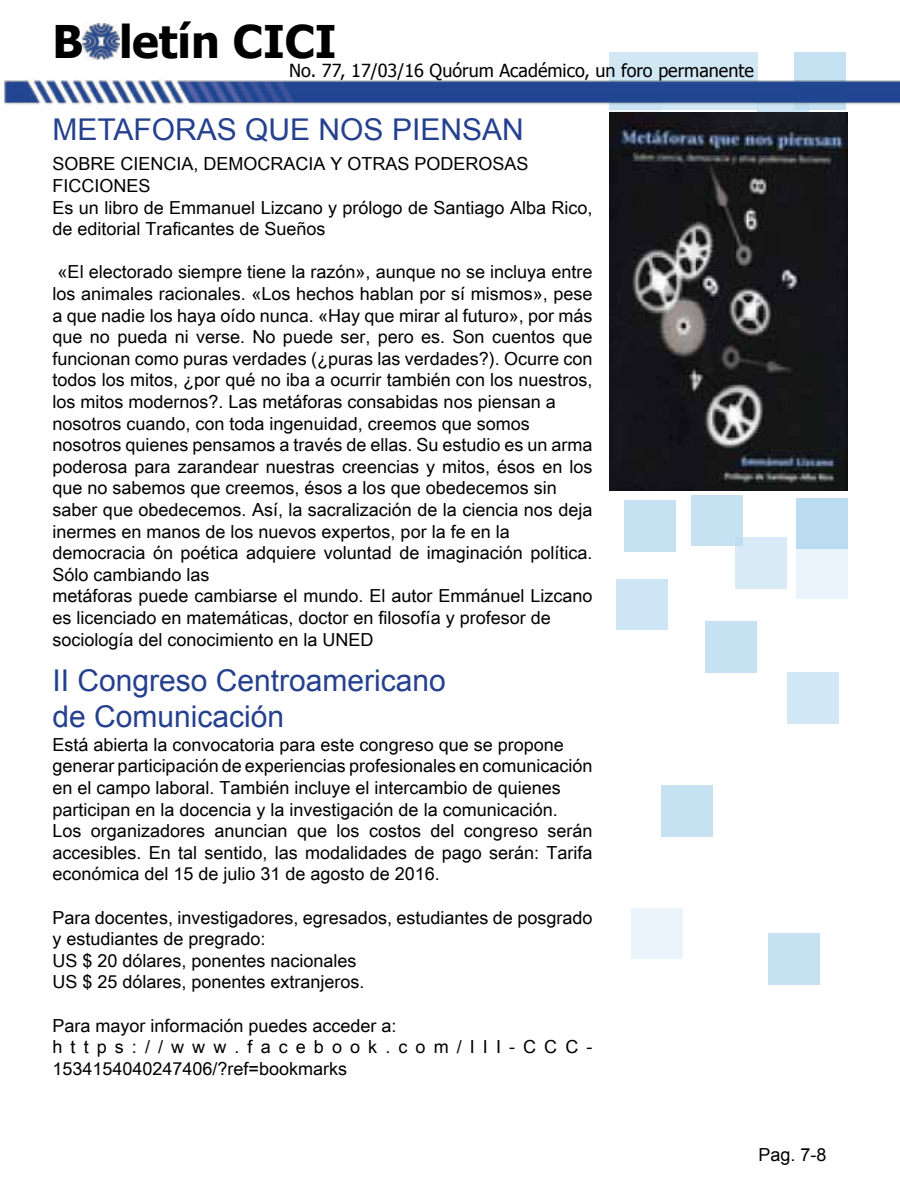
<style>
.page{position:relative;width:900px;height:1200px;background:#fff}
.page>*{position:absolute;margin:0;border:0;box-sizing:border-box;transform-origin:0 0}
.t1{font:700 45px "Tahoma";color:#000}
.t2{font:30px/36px "Arial";color:#25408f}
.t3{font:18px/21.6px "Arial Unicode MS";color:#000}
.t4{font:18px "Tahoma";color:#000}
.t5{font:18px "Arial";color:#000}
</style>
<div class="page">
<img style="left:83px;top:23px;width:36px;height:36px">
<div style="left:624px;top:500px;width:52px;height:51px;background:#c5e1f2"></div>
<div style="left:787px;top:672px;width:52px;height:52px;background:#d1e7f4"></div>
<div style="left:796px;top:549px;width:52px;height:50px;background:#ebf4fa"></div>
<div style="left:631px;top:908px;width:52px;height:50px;background:#ebf4fa"></div>
<div style="left:616px;top:579px;width:52px;height:51px;background:#cde5f4"></div>
<div style="left:796px;top:498px;width:52px;height:51px;background:#bbdcf0"></div>
<div style="left:735px;top:537px;width:52px;height:51px;background:#d8ebf6"></div>
<div style="left:705px;top:621px;width:52px;height:52px;background:#c5e1f2"></div>
<div style="left:661px;top:785px;width:52px;height:51px;background:#c5e1f2"></div>
<div style="left:768px;top:933px;width:52px;height:51px;background:#c5e1f2"></div>
<div style="left:609px;top:52px;width:148px;height:58px;background:#d1e7f4"></div>
<div style="left:794px;top:52px;width:52px;height:58px;background:#c6e1f2"></div>
<div style="left:691px;top:495px;width:52px;height:51px;background:#c6e1f2"></div>
<div style="left:757px;top:85px;width:52px;height:50px;background:#cce4f3"></div>
<img style="left:3px;top:68px;width:897px;height:43px">
<img style="left:609px;top:112px;width:238px;height:378px">
<h1 class="t1" style="left:52px;top:10px;width:285px">B letín CICI</h1>
<p class="t4" style="left:289px;top:58px;width:466px">No. 77, 17/03/16 Quórum Académico, un foro permanente</p>
<h2 class="t2" style="left:52px;top:112px;width:473px">METAFORAS QUE NOS PIENSAN</h2>
<p class="t3" style="left:53px;top:153px;width:541px">SOBRE CIENCIA, DEMOCRACIA Y OTRAS PODEROSAS FICCIONES<br>Es un libro de Emmanuel Lizcano y prólogo de Santiago Alba Rico, de editorial Traficantes de Sueños</p>
<p class="t3" style="left:53px;top:261px;width:542px">«El electorado siempre tiene la razón», aunque no se incluya entre los animales racionales. «Los hechos hablan por sí mismos», pese a que nadie los haya oído nunca. «Hay que mirar al futuro», por más que no pueda ni verse. No puede ser, pero es. Son cuentos que funcionan como puras verdades (¿puras las verdades?). Ocurre con todos los mitos, ¿por qué no iba a ocurrir también con los nuestros, los mitos modernos?. Las metáforas consabidas nos piensan a nosotros cuando, con toda ingenuidad, creemos que somos nosotros quienes pensamos a través de ellas. Su estudio es un arma poderosa para zarandear nuestras creencias y mitos, ésos en los que no sabemos que creemos, ésos a los que obedecemos sin saber que obedecemos. Así, la sacralización de la ciencia nos deja inermes en manos de los nuevos expertos, por la fe en la democracia ón poética adquiere voluntad de imaginación política.<br>Sólo cambiando las<br>metáforas puede cambiarse el mundo. El autor Emmánuel Lizcano es licenciado en matemáticas, doctor en filosofía y profesor de sociología del conocimiento en la UNED</p>
<h2 class="t2" style="left:52px;top:663px;width:395px">II Congreso Centroamericano de Comunicación</h2>
<p class="t3" style="left:52px;top:733px;width:541px">Está abierta la convocatoria para este congreso que se propone generar participación de experiencias profesionales en comunicación en el campo laboral. También incluye el intercambio de quienes participan en la docencia y la investigación de la comunicación.<br>Los organizadores anuncian que los costos del congreso serán accesibles. En tal sentido, las modalidades de pago serán: Tarifa económica del 15 de julio 31 de agosto de 2016.</p>
<p class="t3" style="left:52px;top:906px;width:541px">Para docentes, investigadores, egresados, estudiantes de posgrado y estudiantes de pregrado:<br>US $ 20 dólares, ponentes nacionales<br>US $ 25 dólares, ponentes extranjeros.</p>
<p class="t3" style="left:52px;top:1014px;width:541px">Para mayor información puedes acceder a: https://www.facebook.com/III-CCC-<br>1534154040247406/?ref=bookmarks</p>
<p class="t5" style="left:759px;top:1142px;width:70px">Pag. 7-8</p>
</div>
